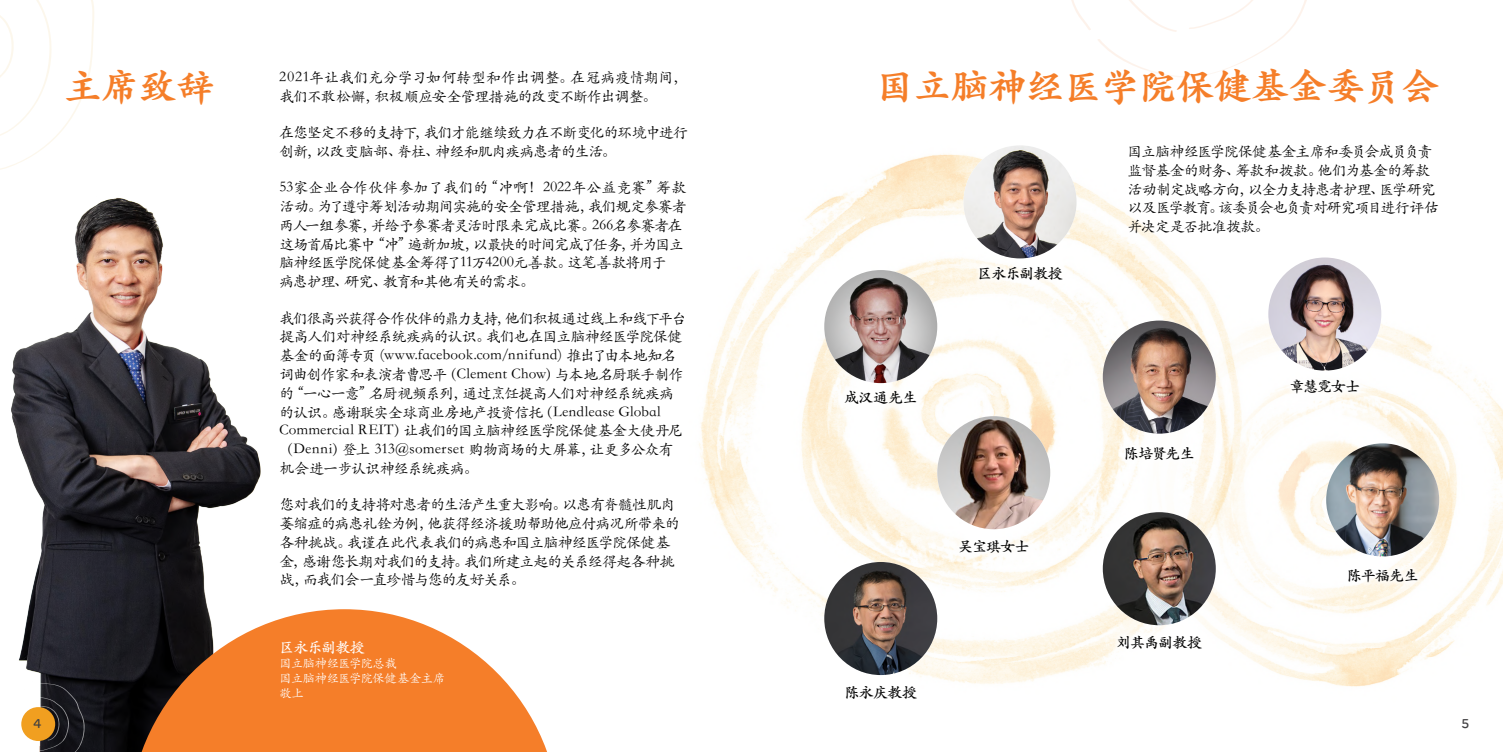
<style>
.page{position:relative;width:1503px;height:752px;background:#fff}
.page>*{position:absolute;margin:0;border:0;box-sizing:border-box;transform-origin:0 0}
.t1{font:900 37.5px "ST Kaiti SC";color:#f57e29}
.t2{font:15px/18.8px "ST Kaiti SC";letter-spacing:-.065em;color:#000}
.t3{font:15px/18.8px "ST Kaiti SC";letter-spacing:-.04em;color:#000}
.t4{font:700 15px "ST Kaiti SC";letter-spacing:-.05em;color:#000}
.t5{font:700 15px "ST Kaiti SC";letter-spacing:-.045em;color:#fff}
.t6{font:13.75px "SE Optimist";color:#414042}
.t7{font:12.5px/15px "ST Kaiti SC";letter-spacing:-.06em;color:#fff}
</style>
<div class="page">
<svg style="left:0;top:0;width:94px;height:170px"></svg>
<svg style="left:1071px;top:0;width:236px;height:71px"></svg>
<img style="left:11px;top:197px;width:250px;height:554px">
<img style="left:699px;top:71px;width:520px;height:613px">
<img style="left:1096px;top:249px;width:406px;height:438px">
<svg style="left:11px;top:683px;width:74px;height:68px"></svg>
<div style="left:21px;top:706px;width:34px;height:34px;background:#f19f20;border-radius:50%"></div>
<svg style="left:129px;top:609px;width:418px;height:142px;fill:#f57e29"></svg>
<img style="left:963px;top:145px;width:113px;height:113px;border-radius:56px">
<div style="left:973px;top:260px;width:95px;height:25px;background:#fff"></div>
<img style="left:937px;top:416px;width:113px;height:113px;border-radius:56px">
<div style="left:953px;top:533px;width:81px;height:25px;background:#fff"></div>
<img style="left:1268px;top:257px;width:113px;height:113px;border-radius:56px">
<div style="left:1284px;top:374px;width:81px;height:26px;background:#fff"></div>
<img style="left:1102px;top:512px;width:113px;height:113px;border-radius:56px">
<div style="left:1111px;top:628px;width:96px;height:26px;background:#fff"></div>
<img style="left:1102px;top:320px;width:113px;height:113px;border-radius:56px">
<div style="left:1119px;top:440px;width:80px;height:26px;background:#fff"></div>
<img style="left:824px;top:270px;width:113px;height:113px;border-radius:56px">
<div style="left:836px;top:383px;width:88px;height:29px;background:#fff"></div>
<img style="left:824px;top:561px;width:113px;height:113px;border-radius:56px">
<div style="left:840px;top:679px;width:83px;height:25px;background:#fff"></div>
<img style="left:1326px;top:443px;width:113px;height:113px;border-radius:56px">
<div style="left:1342px;top:562px;width:81px;height:26px;background:#fff;opacity:.75"></div>
<h1 class="t1" style="left:64px;top:63px;width:152px">主席致辞</h1>
<h1 class="t1" style="left:876px;top:63px;width:564px">国立脑神经医学院保健基金委员会</h1>
<p class="t3" style="left:279px;top:67px;width:409px">2021年让我们充分学习如何转型和作出调整。在冠病疫情期间，我们不敢松懈，积极顺应安全管理措施的改变不断作出调整。</p>
<p class="t2" style="left:279px;top:122px;width:410px">在您坚定不移的支持下，我们才能继续致力在不断变化的环境中进行创新，以改变脑部、脊柱、神经和肌肉疾病患者的生活。</p>
<p class="t2" style="left:279px;top:177px;width:409px">53家企业合作伙伴参加了我们的 “冲啊！2022年公益竞赛” 筹款活动。为了遵守筹划活动期间实施的安全管理措施，我们规定参赛者两人一组参赛，并给予参赛者灵活时限来完成比赛。266名参赛者在这场首届比赛中 “冲” 遍新加坡，以最快的时间完成了任务，并为国立脑神经医学院保健基金筹得了11万4200元善款。这笔善款将用于<br>病患护理、研究、教育和其他有关的需求。</p>
<p class="t2" style="left:279px;top:308px;width:409px">我们很高兴获得合作伙伴的鼎力支持，他们积极通过线上和线下平台提高人们对神经系统疾病的认识。我们也在国立脑神经医学院保健基金的面簿专页 (www.facebook.com/nnifund) 推出了由本地知名词曲创作家和表演者曹思平（Clement Chow）与本地名厨联手制作的 “一心一意” 名厨视频系列，通过烹饪提高人们对神经系统疾病的认识。感谢联实全球商业房地产投资信托（Lendlease Global Commercial REIT）让我们的国立脑神经医学院保健基金大使丹尼（Denni）登上 313@somerset 购物商场的大屏幕，让更多公众有机会进一步认识神经系统疾病。</p>
<p class="t2" style="left:279px;top:494px;width:402px">您对我们的支持将对患者的生活产生重大影响。以患有脊髓性肌肉萎缩症的病患礼铨为例，他获得经济援助帮助他应付病况所带来的各种挑战。我谨在此代表我们的病患和国立脑神经医学院保健基金，感谢您长期对我们的支持。我们所建立起的关系经得起各种挑战，而我们会一直珍惜与您的友好关系。</p>
<p class="t2" style="left:1127px;top:141px;width:313px">国立脑神经医学院保健基金主席和委员会成员负责监督基金的财务、筹款和拨款。他们为基金的筹款活动制定战略方向，以全力支持患者护理、医学研究以及医学教育。该委员会也负责对研究项目进行评估并决定是否批准拨款。</p>
<p class="t4" style="left:977px;top:263px;width:87px">区永乐副教授</p>
<p class="t4" style="left:1289px;top:377px;width:72px">章慧霓女士</p>
<p class="t4" style="left:844px;top:388px;width:75px">成汉通先生</p>
<p class="t4" style="left:1123px;top:443px;width:72px">陈培贤先生</p>
<p class="t4" style="left:958px;top:536px;width:73px">吴宝琪女士</p>
<p class="t4" style="left:1346px;top:565px;width:73px">陈平福先生</p>
<p class="t5" style="left:279px;top:637px;width:87px">区永乐副教授</p>
<p class="t7" style="left:279px;top:654px;width:167px">国立脑神经医学院总裁<br>国立脑神经医学院保健基金主席敬上</p>
<p class="t4" style="left:844px;top:682px;width:74px">陈永庆教授</p>
<p class="t4" style="left:1116px;top:632px;width:87px">刘其禹副教授</p>
<p class="t6" style="left:33px;top:715px;width:10px">4</p>
<p class="t6" style="left:1461px;top:715px;width:10px">5</p>
</div>
